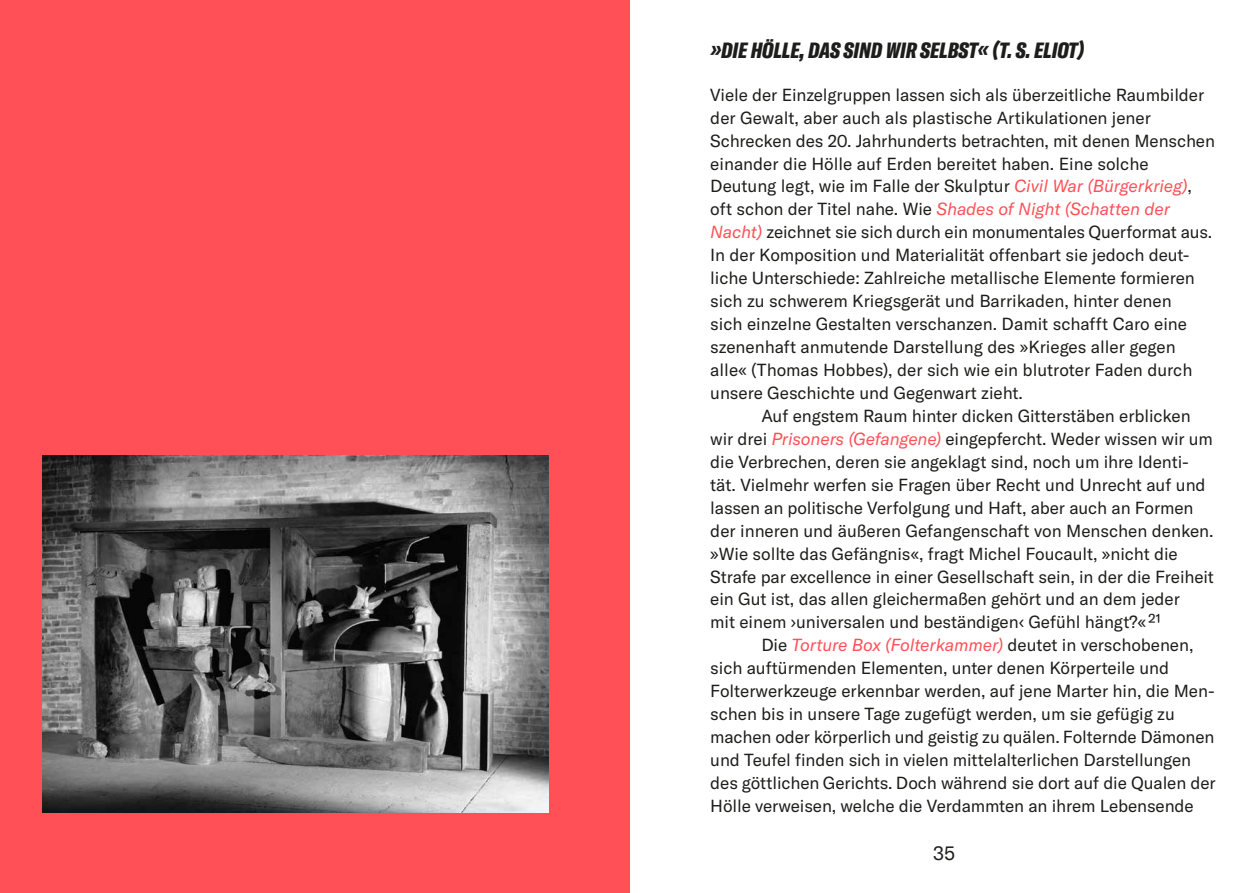
<style>
.page{position:relative;width:1259px;height:893px;background:#fff}
.page>*{position:absolute;margin:0;border:0;box-sizing:border-box;transform-origin:0 0}
.t1{font:italic 900 extra-condensed 21.75px "GT America";color:#1d1d1b}
.t2{font:19.5px "GT America";color:#1d1d1b}
.t3{font:17.25px/23px "GT America";letter-spacing:-.005em;color:#1d1d1b}
.s1{font-style:italic;color:#ff5057}
</style>
<div class="page">
<div style="left:0;top:0;width:629px;height:893px;background:#ff5057"></div>
<img style="left:43px;top:456px;width:505px;height:356px">
<p class="t1" style="left:710px;top:37px;width:375px">»DIE HÖLLE, DAS SIND WIR SELBST« (T. S. ELIOT)</p>
<p class="t3" style="left:710px;top:83px;width:506px">Viele der Einzelgruppen lassen sich als überzeitliche Raumbilder der Gewalt, aber auch als plastische Artikulationen jener Schrecken des 20. Jahrhunderts betrachten, mit denen Menschen einander die Hölle auf Erden bereitet haben. Eine solche Deutung legt, wie im Falle der Skulptur <span class="s1">Civil War (Bürgerkrieg)</span>, oft schon der Titel nahe. Wie <span class="s1">Shades of Night (Schatten der Nacht)</span> zeichnet sie sich durch ein monumentales Querformat aus.<br>In der Komposition und Materialität offenbart sie jedoch deut&shy;liche Unterschiede: Zahlreiche metallische Elemente formieren sich zu schwerem Kriegsgerät und Barrikaden, hinter denen<br>sich einzelne Gestalten verschanzen. Damit schafft Caro eine szenenhaft anmutende Darstellung des »Krieges aller gegen alle« (Thomas Hobbes), der sich wie ein blutroter Faden durch unsere Geschichte und Gegenwart zieht.</p>
<p class="t3" style="left:710px;top:404px;width:505px;text-indent:51px">Auf engstem Raum hinter dicken Gitterstäben erblicken wir drei <span class="s1">Prisoners (Gefangene)</span> eingepfercht. Weder wissen wir um die Verbrechen, deren sie angeklagt sind, noch um ihre Identi&shy;tät. Vielmehr werfen sie Fragen über Recht und Unrecht auf und lassen an politische Verfolgung und Haft, aber auch an Formen der inneren und äußeren Gefangenschaft von Menschen denken. »Wie sollte das Gefängnis«, fragt Michel Foucault, »nicht die Strafe par excellence in einer Gesellschaft sein, in der die Freiheit ein Gut ist, das allen gleichermaßen gehört und an dem jeder<br>mit einem ›universalen und beständigen‹ Gefühl hängt?« 21</p>
<p class="t3" style="left:710px;top:634px;width:507px;text-indent:51px">Die <span class="s1">Torture Box (Folterkammer)</span> deutet in verschobenen, sich auftürmenden Elementen, unter denen Körperteile und Folterwerkzeuge erkennbar werden, auf jene Marter hin, die Men&shy;schen bis in unsere Tage zugefügt werden, um sie gefügig zu machen oder körperlich und geistig zu quälen. Folternde Dämonen und Teufel finden sich in vielen mittelalterlichen Darstellungen des göttlichen Gerichts. Doch während sie dort auf die Qualen der Hölle verweisen, welche die Verdammten an ihrem Lebensende</p>
<p class="t2" style="left:933px;top:841px;width:24px">35</p>
</div>
